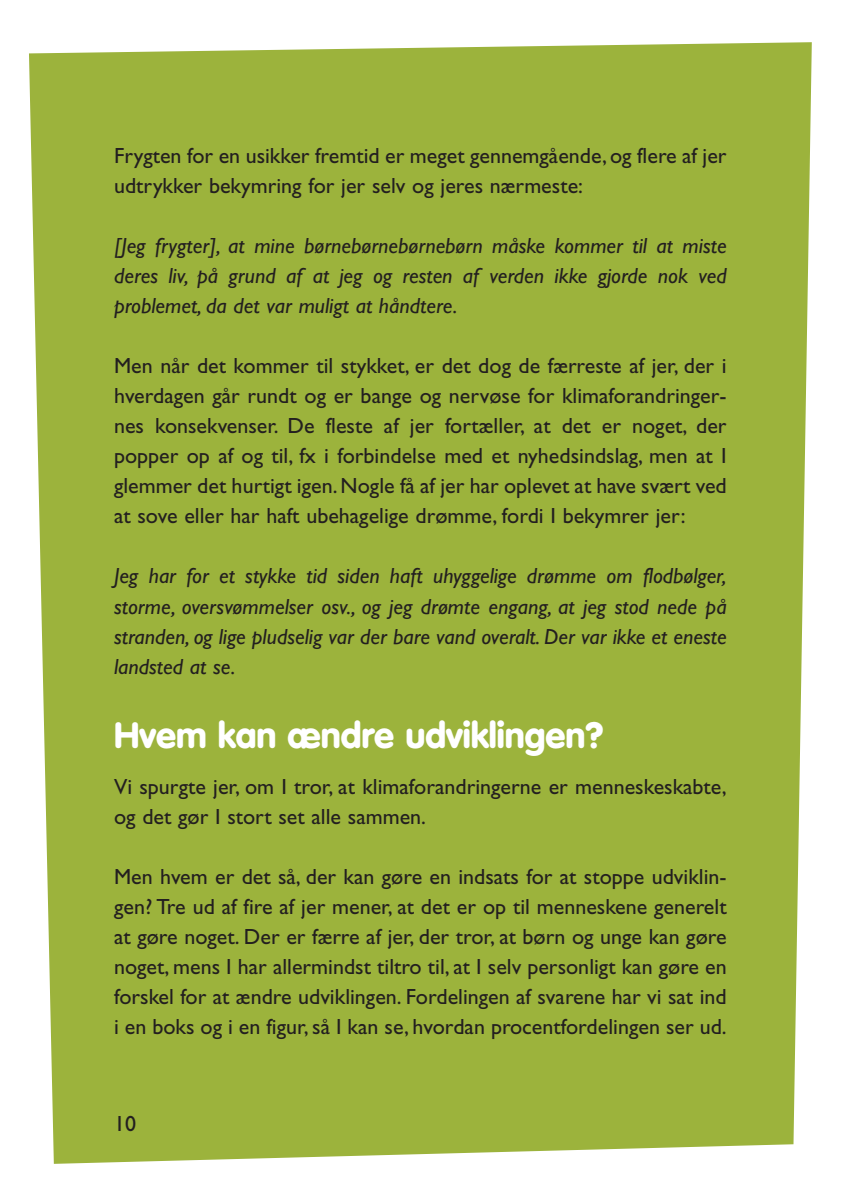
<style>
.page{position:relative;width:841px;height:1192px;background:#fff}
.page>*{position:absolute;margin:0;border:0;box-sizing:border-box;transform-origin:0 0}
.t1{font:900 36px "VAG Rounded";color:#fff}
.t2{font:22px/30px "Gill Sans";color:#231f20}
.t3{font:italic 22px/30px "Gill Sans";color:#231f20;text-align:justify}
</style>
<div class="page">
<div style="left:29px;top:42px;width:782px;height:1122px;background:#9cb33c"></div>
<p class="t2" style="left:114px;top:143px;width:614px">Frygten for en usikker fremtid er meget gennemgående, og flere af jer udtrykker bekymring for jer selv og jeres nærmeste:</p>
<p class="t3" style="left:114px;top:233px;width:614px">[Jeg frygter], at mine børnebørnebørnebørn måske kommer til at miste deres liv, på grund af at jeg og resten af verden ikke gjorde nok ved problemet, da det var muligt at håndtere.</p>
<p class="t2" style="left:114px;top:353px;width:614px;text-align:justify">Men når det kommer til stykket, er det dog de færreste af jer, der i hverdagen går rundt og er bange og nervøse for klimaforandringer&shy;nes konsekvenser. De fleste af jer fortæller, at det er noget, der popper op af og til, fx i forbindelse med et nyhedsindslag, men at I glemmer det hurtigt igen. Nogle få af jer har oplevet at have svært ved at sove eller har haft ubehagelige drømme, fordi I bekymrer jer:</p>
<p class="t3" style="left:114px;top:563px;width:614px">Jeg har for et stykke tid siden haft uhyggelige drømme om flodbølger, storme, oversvømmelser osv., og jeg drømte engang, at jeg stod nede på stranden, og lige pludselig var der bare vand overalt. Der var ikke et eneste landsted at se.</p>
<h1 class="t1" style="left:114px;top:720px;width:491px">Hvem kan ændre udviklingen?</h1>
<p class="t2" style="left:114px;top:773px;width:614px">Vi spurgte jer, om I tror, at klimaforandringerne er menneskeskabte, og det gør I stort set alle sammen.</p>
<p class="t2" style="left:114px;top:863px;width:614px;text-align:justify">Men hvem er det så, der kan gøre en indsats for at stoppe udviklin&shy;gen? Tre ud af fire af jer mener, at det er op til menneskene generelt at gøre noget. Der er færre af jer, der tror, at børn og unge kan gøre noget, mens I har allermindst tiltro til, at I selv personligt kan gøre en forskel for at ændre udviklingen. Fordelingen af svarene har vi sat ind i en boks og i en figur, så I kan se, hvordan procentfordelingen ser ud.</p>
<p class="t2" style="left:114px;top:1111px;width:23px">10</p>
</div>
